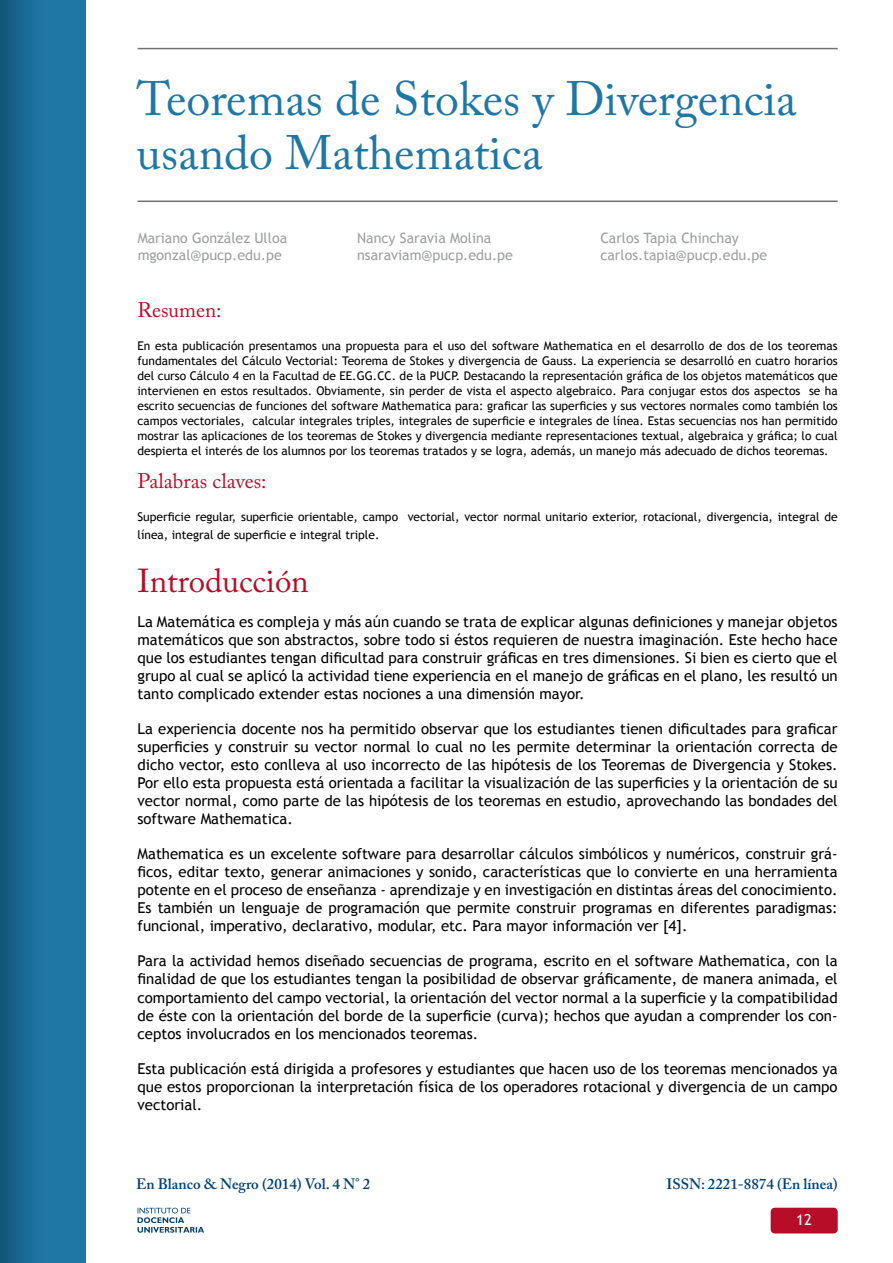
<style>
.page{position:relative;width:893px;height:1263px;background:#fff}
.page>*{position:absolute;margin:0;border:0;box-sizing:border-box;transform-origin:0 0}
.t1{font:48px/54px "Adobe Caslon Pro";color:#1f77a6}
.t2{font:33px "Adobe Caslon Pro";color:#b80d29}
.t3{font:21px "Adobe Caslon Pro";color:#b80d29}
.t4{font:15px/18px "Trebuchet MS";color:#000;text-align:justify}
.t5{font:600 15px "Adobe Caslon Pro";color:#004178}
.t6{font:15px "Trebuchet MS";color:#fff}
.t7{font:14.25px/17.1px "Trebuchet MS";color:#9c9e9f}
.t8{font:12px/15px "Trebuchet MS";color:#000;text-align:justify}
</style>
<div class="page">
<div style="left:0;top:0;width:85px;height:1263px;background:linear-gradient(to right,#155e86,#2380b1)"></div>
<div style="left:771px;top:1208px;width:67px;height:25px;background:#b80d29;border-radius:4px"></div>
<hr style="left:138px;top:48px;width:700px;height:1px;background:#707172">
<hr style="left:138px;top:201px;width:700px;height:1px;background:#707172">
<svg style="left:137px;top:1208px;width:67px;height:25px"></svg>
<h1 class="t1" style="left:137px;top:71px;width:661px">Teoremas de Stokes y Divergencia usando Mathematica</h1>
<p class="t7" style="left:138px;top:230px;width:151px">Mariano González Ulloa mgonzal@pucp.edu.pe</p>
<p class="t7" style="left:357px;top:230px;width:157px">Nancy Saravia Molina nsaraviam@pucp.edu.pe</p>
<p class="t7" style="left:600px;top:230px;width:168px">Carlos Tapia Chinchay carlos.tapia@pucp.edu.pe</p>
<h3 class="t3" style="left:137px;top:298px;width:86px">Resumen:</h3>
<p class="t8" style="left:137px;top:339px;width:702px">En esta publicación presentamos una propuesta para el uso del software Mathematica en el desarrollo de dos de los teoremas fundamentales del Cálculo Vectorial: Teorema de Stokes y divergencia de Gauss. La experiencia se desarrolló en cuatro horarios del curso Cálculo 4 en la Facultad de EE.GG.CC. de la PUCP. Destacando la representación gráfica de los objetos matemáticos que intervienen en estos resultados. Obviamente, sin perder de vista el aspecto algebraico. Para conjugar estos dos aspectos se ha escrito secuencias de funciones del software Mathematica para: graficar las superficies y sus vectores normales como también los campos vectoriales, calcular integrales triples, integrales de superficie e integrales de línea. Estas secuencias nos han permitido mostrar las aplicaciones de los teoremas de Stokes y divergencia mediante representaciones textual, algebraica y gráfica; lo cual despierta el interés de los alumnos por los teoremas tratados y se logra, además, un manejo más adecuado de dichos teoremas.</p>
<h3 class="t3" style="left:137px;top:469px;width:131px">Palabras claves:</h3>
<p class="t8" style="left:137px;top:508px;width:702px;line-height:18px">Superficie regular, superficie orientable, campo vectorial, vector normal unitario exterior, rotacional, divergencia, integral de línea, integral de superficie e integral triple.</p>
<h2 class="t2" style="left:137px;top:562px;width:173px">Introducción</h2>
<p class="t4" style="left:137px;top:613px;width:702px">La Matemática es compleja y más aún cuando se trata de explicar algunas definiciones y manejar objetos matemáticos que son abstractos, sobre todo si éstos requieren de nuestra imaginación. Este hecho hace que los estudiantes tengan dificultad para construir gráficas en tres dimensiones. Si bien es cierto que el grupo al cual se aplicó la actividad tiene experiencia en el manejo de gráficas en el plano, les resultó un tanto complicado extender estas nociones a una dimensión mayor.</p>
<p class="t4" style="left:137px;top:720px;width:702px">La experiencia docente nos ha permitido observar que los estudiantes tienen dificultades para graficar superficies y construir su vector normal lo cual no les permite determinar la orientación correcta de dicho vector, esto conlleva al uso incorrecto de las hipótesis de los Teoremas de Divergencia y Stokes.<br>Por ello esta propuesta está orientada a facilitar la visualización de las superficies y la orientación de su vector normal, como parte de las hipótesis de los teoremas en estudio, aprovechando las bondades del software Mathematica.</p>
<p class="t4" style="left:137px;top:845px;width:702px">Mathematica es un excelente software para desarrollar cálculos simbólicos y numéricos, construir grá&shy;ficos, editar texto, generar animaciones y sonido, características que lo convierte en una herramienta potente en el proceso de enseñanza - aprendizaje y en investigación en distintas áreas del conocimiento.<br>Es también un lenguaje de programación que permite construir programas en diferentes paradigmas: funcional, imperativo, declarativo, modular, etc. Para mayor información ver [4].</p>
<p class="t4" style="left:137px;top:952px;width:702px">Para la actividad hemos diseñado secuencias de programa, escrito en el software Mathematica, con la finalidad de que los estudiantes tengan la posibilidad de observar gráficamente, de manera animada, el comportamiento del campo vectorial, la orientación del vector normal a la superficie y la compatibilidad de éste con la orientación del borde de la superficie (curva); hechos que ayudan a comprender los con&shy;ceptos involucrados en los mencionados teoremas.</p>
<p class="t4" style="left:137px;top:1059px;width:702px">Esta publicación está dirigida a profesores y estudiantes que hacen uso de los teoremas mencionados ya que estos proporcionan la interpretación física de los operadores rotacional y divergencia de un campo vectorial.</p>
<p class="t5" style="left:136px;top:1174px;width:236px">En Blanco &amp; Negro (2014) Vol. 4 N° 2</p>
<p class="t5" style="left:667px;top:1174px;width:173px">ISSN: 2221-8874 (En línea)</p>
<p class="t6" style="left:796px;top:1211px;width:17px">12</p>
</div>
